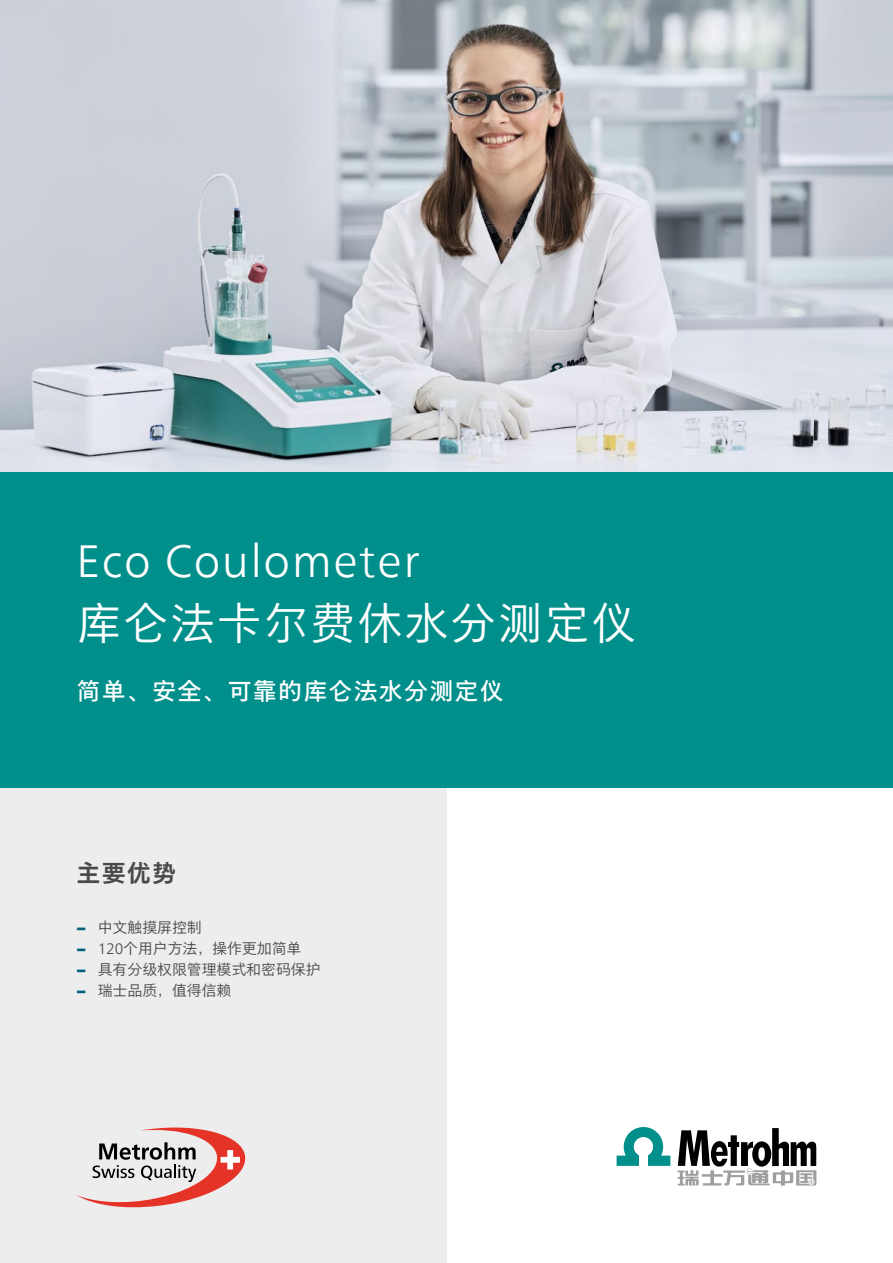
<style>
.page{position:relative;width:893px;height:1263px;background:#fff}
.page>*{position:absolute;margin:0;border:0;box-sizing:border-box;transform-origin:0 0}
.t1{font:300 45px "Neue Frutiger World";letter-spacing:.04em;color:#fff}
.t2{font:300 45px "M Xiang He Hei SC Pro";letter-spacing:.04em;color:#fff}
.t3{font:24px "M Xiang He Hei SC Pro";letter-spacing:.05em;color:#fff}
.t4{font:700 24px "M Xiang He Hei SC Pro";color:#4a4a49}
.t5{font:300 15px/21px "M Xiang He Hei SC Pro";letter-spacing:-.01em;color:#4a4a49}
.s1{font-family:"Neue Frutiger World Xtra Blk";font-weight:400;color:#00627b}
.s2{font-family:"Neue Frutiger World"}
</style>
<div class="page">
<img style="left:0;top:0;width:893px;height:472px">
<div style="left:0;top:787px;width:446px;height:476px;background:#ededed"></div>
<div style="left:0;top:472px;width:893px;height:315px;background:#008f8b"></div>
<svg style="left:77px;top:1127px;width:168px;height:80px"></svg>
<svg style="left:678px;top:1128px;width:138px;height:57px"></svg>
<svg style="left:617px;top:1127px;width:53px;height:39px"></svg>
<h1 class="t1" style="left:77px;top:526px;width:345px">Eco Coulometer</h1>
<h1 class="t2" style="left:77px;top:596px;width:561px">库仑法卡尔费休水分测定仪</h1>
<h2 class="t3" style="left:77px;top:676px;width:429px">简单、安全、可靠的库仑法水分测定仪</h2>
<h2 class="t4" style="left:77px;top:858px;width:101px">主要优势</h2>
<p class="t5" style="left:77px;top:917px;width:246px"><span class="s1">−</span> 中文触摸屏控制<br><span class="s1">−</span> <span class="s2">120</span>个用户方法，操作更加简单<br><span class="s1">−</span> 具有分级权限管理模式和密码保护<span class="s1">−</span> 瑞士品质，值得信赖</p>
</div>
